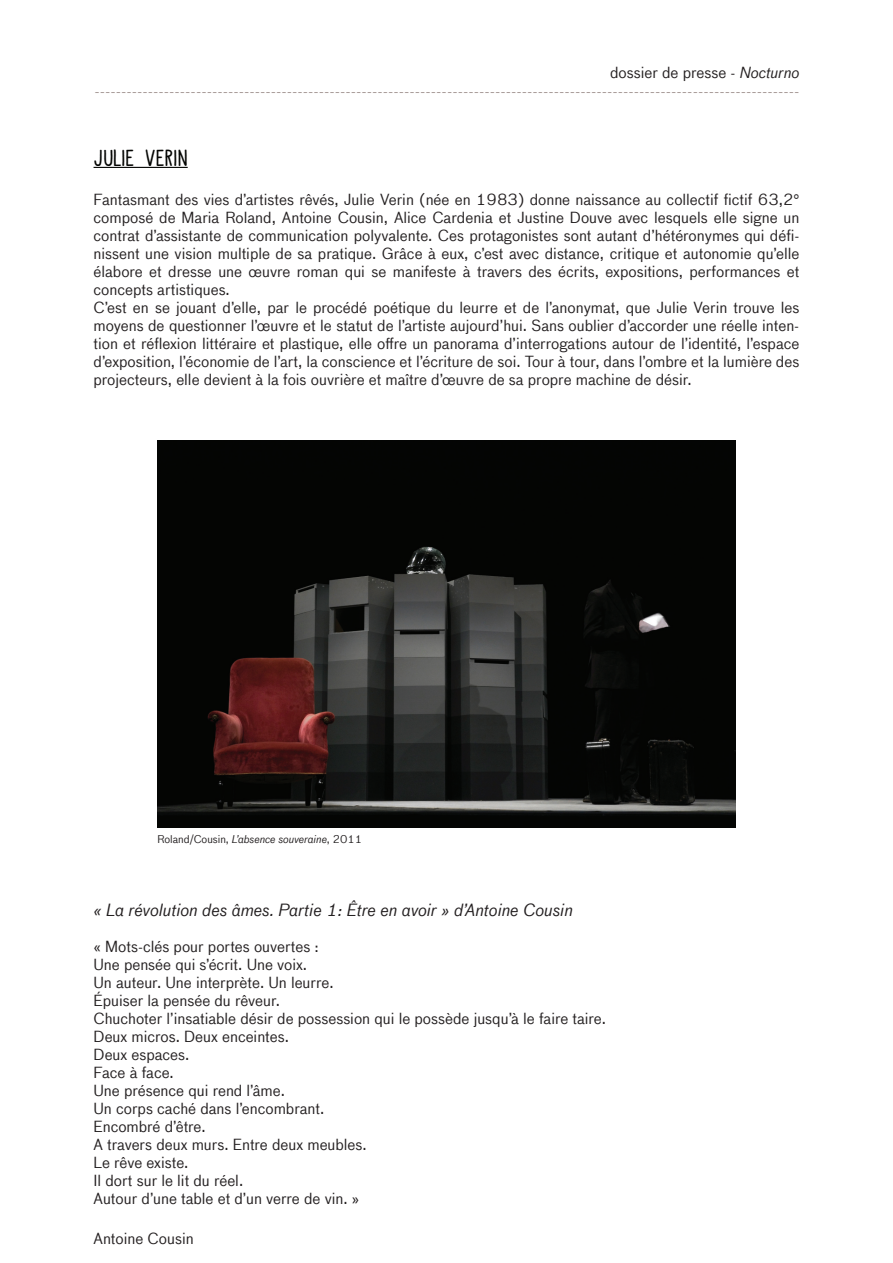
<style>
.page{position:relative;width:893px;height:1263px;background:#fff}
.page>*{position:absolute;margin:0;border:0;box-sizing:border-box;transform-origin:0 0}
.t1{font:700 22.5px "Maingauche";color:#040503}
.t2{font:italic 16.5px "Bau Offc";color:#231f20}
.t3{font:15px/18px "Bau Offc";color:#231f20}
.t4{font:15px "Minion Pro";color:#978784}
.t5{font:10.5px "Bau Offc";color:#231f20}
.s1{font-style:italic}
</style>
<div class="page">
<hr style="left:94px;top:167px;width:94px;height:1px;background:#040503">
<img style="left:157px;top:441px;width:579px;height:387px">
<p class="t3" style="left:610px;top:63px;width:191px">dossier de presse - <span class="s1">Nocturno</span></p>
<p class="t4" style="left:95px;top:81px;width:706px">------------------------------------------------------------------------------------------------------------------------------------</p>
<h1 class="t1" style="left:94px;top:145px;width:96px">JULIE VERIN</h1>
<p class="t3" style="left:94px;top:191px;width:707px">Fantasmant des vies d’artistes rêvés, Julie Verin (née en 1983) donne naissance au collectif fictif 63,2° composé de Maria Roland, Antoine Cousin, Alice Cardenia et Justine Douve avec lesquels elle signe un contrat d’assistante de communication polyvalente. Ces protagonistes sont autant d’hétéronymes qui défi&shy;nissent une vision multiple de sa pratique. Grâce à eux, c’est avec distance, critique et autonomie qu’elle élabore et dresse une œuvre roman qui se manifeste à travers des écrits, expositions, performances et concepts artistiques.<br>C’est en se jouant d’elle, par le procédé poétique du leurre et de l’anonymat, que Julie Verin trouve les moyens de questionner l’œuvre et le statut de l’artiste aujourd’hui. Sans oublier d’accorder une réelle inten&shy;tion et réflexion littéraire et plastique, elle offre un panorama d’interrogations autour de l’identité, l’espace d’exposition, l’économie de l’art, la conscience et l’écriture de soi. Tour à tour, dans l’ombre et la lumière des projecteurs, elle devient à la fois ouvrière et maître d’œuvre de sa propre machine de désir.</p>
<p class="t5" style="left:157px;top:833px;width:206px">Roland/Cousin, <span class="s1">L’absence souveraine</span>, 2011</p>
<p class="t2" style="left:94px;top:901px;width:481px">« La révolution des âmes. Partie 1: Être en avoir » d’Antoine Cousin</p>
<p class="t3" style="left:94px;top:938px;width:514px">« Mots-clés pour portes ouvertes :<br>Une pensée qui s’écrit. Une voix.<br>Un auteur. Une interprète. Un leurre.<br>Épuiser la pensée du rêveur.<br>Chuchoter l’insatiable désir de possession qui le possède jusqu’à le faire taire.<br>Deux micros. Deux enceintes.<br>Deux espaces.<br>Face à face.<br>Une présence qui rend l’âme.<br>Un corps caché dans l’encombrant.<br>Encombré d’être.<br>A travers deux murs. Entre deux meubles.<br>Le rêve existe.<br>Il dort sur le lit du réel.<br>Autour d’une table et d’un verre de vin. »</p>
<p class="t3" style="left:94px;top:1230px;width:102px">Antoine Cousin</p>
</div>
